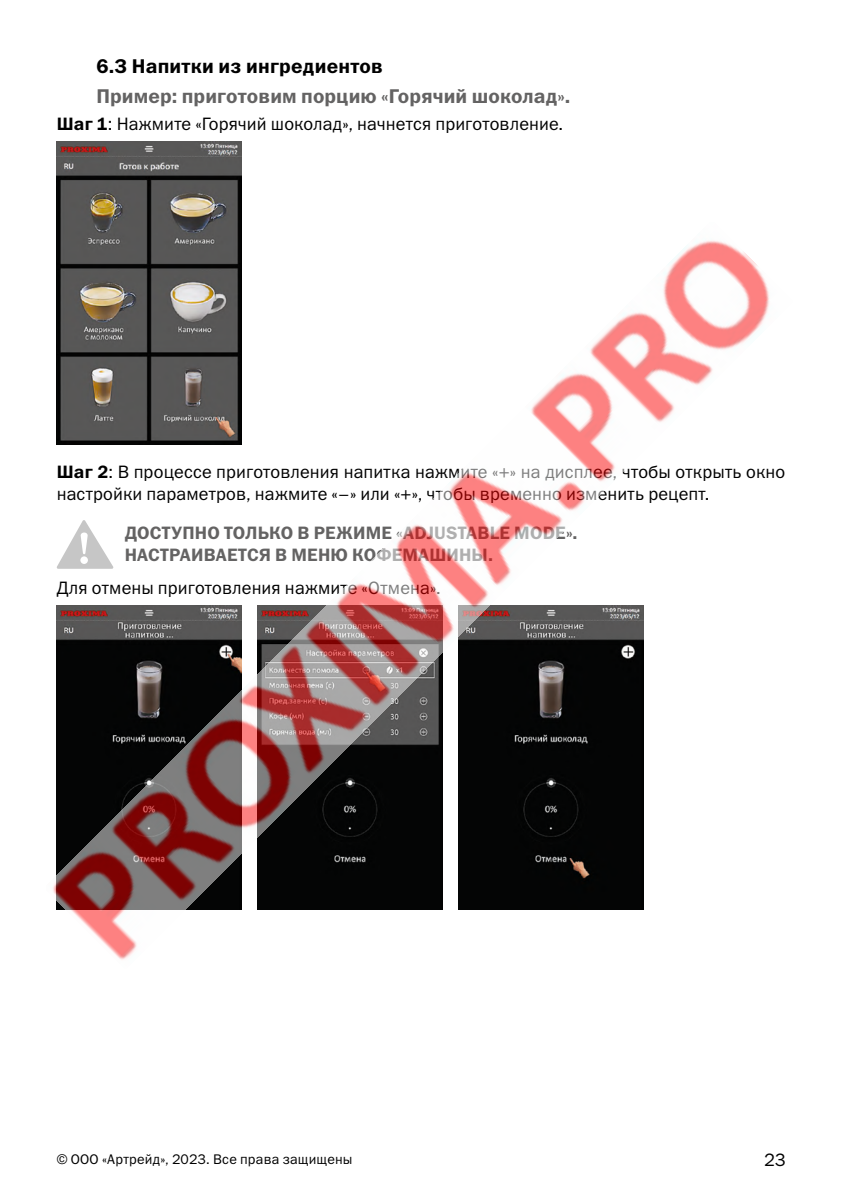
<style>
.page{position:relative;width:842px;height:1191px;background:#fff}
.page>*{position:absolute;margin:0;border:0;box-sizing:border-box;transform-origin:0 0}
.t1{font:20px "Franklin Gothic Demi C";letter-spacing:.005em;color:#646363}
.t2{font:20px "Franklin Gothic Demi C";letter-spacing:.01em;color:#000}
.t3{font:18px/21.6px "Franklin Gothic Book C";letter-spacing:.01em;color:#000}
.t4{font:18px/21.6px "Franklin Gothic Demi C";letter-spacing:.01em;color:#646363}
.t5{font:14px "Franklin Gothic Book C";letter-spacing:.02em;color:#000}
.s1{font-family:"Franklin Gothic Demi C"}
</style>
<div class="page">
<img style="left:57px;top:141px;width:184px;height:81px">
<img style="left:53px;top:222px;width:717px;height:738px">
<p class="t2" style="left:96px;top:55px;width:288px">6.З Напитки из ингредиентов</p>
<p class="t1" style="left:96px;top:85px;width:475px">Пример: приготовим порцию «Горячий шоколад».</p>
<p class="t3" style="left:57px;top:113px;width:508px"><span class="s1">Шаг 1</span>: Нажмите «Горячий шоколад», начнется приготовление.</p>
<p class="t3" style="left:57px;top:461px;width:730px"><span class="s1">Шаг 2</span>: В процессе приготовления напитка нажмите «+» на дисплее, чтобы открыть окно настройки параметров, нажмите «–» или «+», чтобы временно изменить рецепт.</p>
<p class="t4" style="left:125px;top:522px;width:454px">ДОСТУПНО ТОЛЬКО В РЕЖИМЕ «ADJUSTABLE MODE».<br>НАСТРАИВАЕТСЯ В МЕНЮ КОФЕМАШИНЫ.</p>
<p class="t3" style="left:57px;top:577px;width:386px">Для отмены приготовления нажмите «Отмена».</p>
<p class="t5" style="left:57px;top:1151px;width:297px">© ООО «Артрейд», 2023. Все права защищены</p>
<p class="t3" style="left:764px;top:1148px;width:23px">23</p>
</div>
